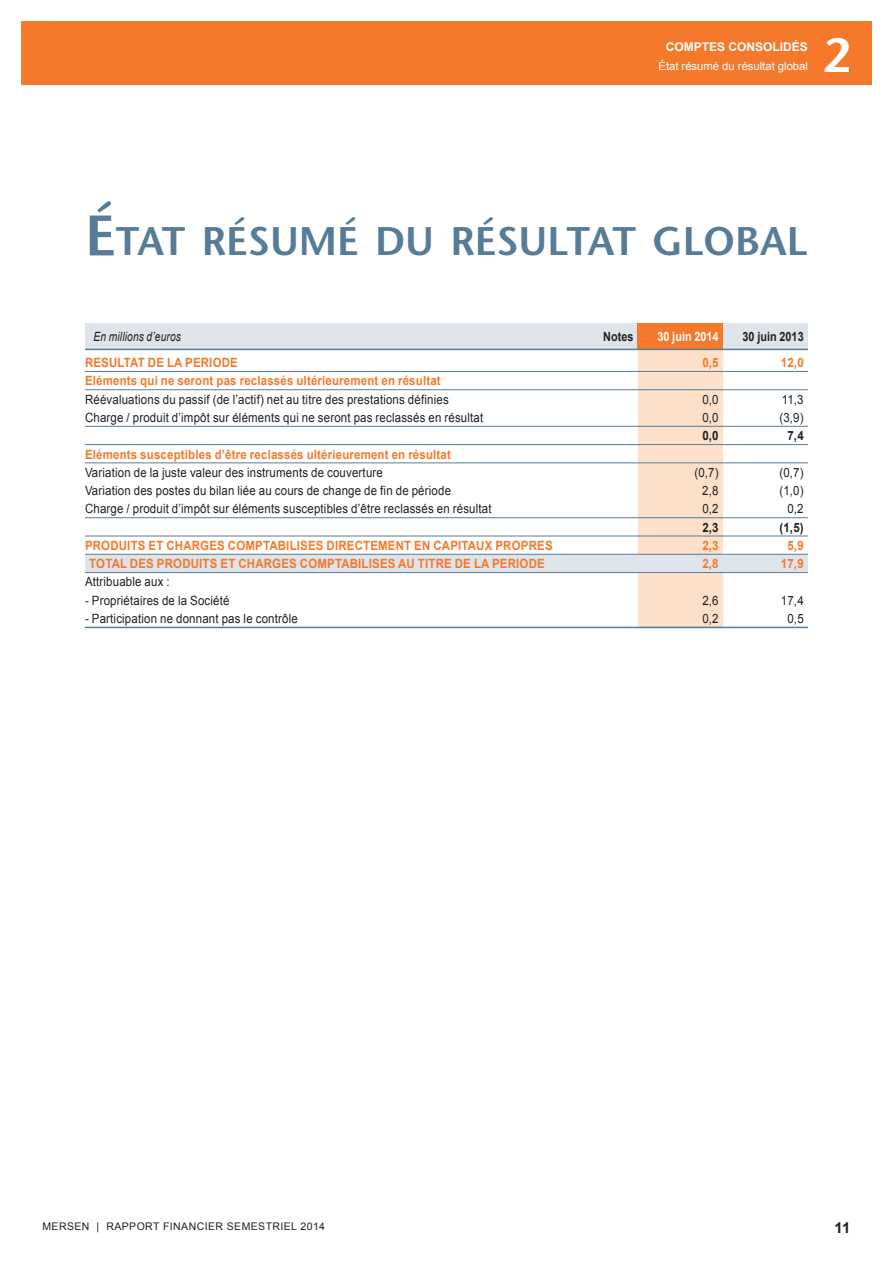
<style>
.page{position:relative;width:893px;height:1263px;background:#fff}
.page>*{position:absolute;margin:0;border:0;box-sizing:border-box;transform-origin:0 0}
.t1{font:600 48px "Stone Sans";color:#fff}
.t2{font:600 39.9px "Stone Sans";color:#567c98}
.t3{font:700 15px "Arial";color:#231f20}
.t4{font:12.75px "Arial";letter-spacing:.015em;color:#231f20;scale:.9 1}
.t5{font:700 12.75px "Arial";letter-spacing:.015em;color:#f4792a;scale:.9 1}
.t6{font:italic 12.75px "Arial";letter-spacing:.015em;color:#231f20;scale:.8 1}
.t7{font:700 12.75px "Arial";letter-spacing:.005em;color:#231f20;scale:.85 1}
.t8{font:700 12.75px "Arial";letter-spacing:.005em;color:#231f20;scale:.9 1}
.t9{font:700 12.75px "Arial";letter-spacing:.005em;color:#fff;scale:.85 1}
.t10{font:700 12px "Arial";color:#fff}
.t11{font:11.25px "Arial";color:#fff}
.t12{font:10.5px "Arial";letter-spacing:.04em;color:#231f20}
.s1{font-size:57px}
</style>
<div class="page">
<div style="left:21px;top:21px;width:851px;height:64px;background:#f4792a"></div>
<svg style="left:85px;top:323px;width:723px;height:249px"></svg>
<div style="left:638px;top:323px;width:85px;height:26px;background:#f4792a"></div>
<svg style="left:638px;top:350px;width:85px;height:277px;background:#f9dfca"></svg>
<hr style="left:85px;top:349px;width:723px;height:1px;background:#567c98">
<hr style="left:85px;top:371px;width:723px;height:1px;background:#567c98">
<hr style="left:85px;top:389px;width:723px;height:1px;background:#567c98">
<hr style="left:85px;top:426px;width:723px;height:1px;background:#567c98">
<hr style="left:85px;top:444px;width:723px;height:1px;background:#567c98">
<hr style="left:85px;top:462px;width:723px;height:1px;background:#567c98">
<hr style="left:85px;top:517px;width:723px;height:1px;background:#567c98">
<hr style="left:85px;top:536px;width:723px;height:1px;background:#567c98">
<hr style="left:85px;top:554px;width:723px;height:1px;background:#567c98">
<hr style="left:85px;top:627px;width:723px;height:1px;background:#567c98">
<hr style="left:85px;top:572px;width:723px;height:1px;background:#567c98">
<p class="t10" style="left:666px;top:40px;width:144px">COMPTES CONSOLIDÉS</p>
<p class="t11" style="left:658px;top:60px;width:151px">État résumé du résultat global</p>
<h1 class="t1" style="left:823px;top:37px;width:29px">2</h1>
<h2 class="t2" style="left:85px;top:226px;width:724px"><span class="s1">É</span>TAT RÉSUMÉ DU RÉSULTAT GLOBAL</h2>
<p class="t6" style="left:94px;top:329px;width:111px">En millions d’euros</p>
<p class="t7" style="left:603px;top:329px;width:37px">Notes</p>
<p class="t9" style="left:657px;top:329px;width:73px">30 juin 2014</p>
<p class="t7" style="left:742px;top:329px;width:73px">30 juin 2013</p>
<p class="t5" style="left:85px;top:356px;width:171px">RESULTAT DE LA PERIODE</p>
<p class="t5" style="left:702px;top:356px;width:20px">0,5</p>
<p class="t5" style="left:781px;top:356px;width:27px">12,0</p>
<p class="t5" style="left:85px;top:374px;width:397px">Eléments qui ne seront pas reclassés ultérieurement en résultat</p>
<p class="t4" style="left:85px;top:392px;width:406px">Réévaluations du passif (de l’actif) net au titre des prestations définies</p>
<p class="t4" style="left:702px;top:392px;width:20px">0,0</p>
<p class="t4" style="left:782px;top:392px;width:26px">11,3</p>
<p class="t4" style="left:85px;top:410px;width:444px">Charge / produit d’impôt sur éléments qui ne seront pas reclassés en résultat</p>
<p class="t4" style="left:702px;top:410px;width:20px">0,0</p>
<p class="t4" style="left:779px;top:410px;width:28px">(3,9)</p>
<p class="t8" style="left:702px;top:429px;width:20px">0,0</p>
<p class="t8" style="left:787px;top:429px;width:20px">7,4</p>
<p class="t5" style="left:85px;top:447px;width:408px">Eléments susceptibles d’être reclassés ultérieurement en résultat</p>
<p class="t4" style="left:85px;top:465px;width:332px">Variation de la juste valeur des instruments de couverture</p>
<p class="t4" style="left:694px;top:465px;width:28px">(0,7)</p>
<p class="t4" style="left:779px;top:465px;width:28px">(0,7)</p>
<p class="t4" style="left:85px;top:483px;width:408px">Variation des postes du bilan liée au cours de change de fin de période</p>
<p class="t4" style="left:702px;top:483px;width:20px">2,8</p>
<p class="t4" style="left:779px;top:483px;width:28px">(1,0)</p>
<p class="t4" style="left:85px;top:502px;width:453px">Charge / produit d’impôt sur éléments susceptibles d’être reclassés en résultat</p>
<p class="t4" style="left:702px;top:502px;width:20px">0,2</p>
<p class="t4" style="left:787px;top:502px;width:20px">0,2</p>
<p class="t8" style="left:702px;top:520px;width:20px">2,3</p>
<p class="t8" style="left:779px;top:520px;width:28px">(1,5)</p>
<p class="t5" style="left:85px;top:538px;width:521px">PRODUITS ET CHARGES COMPTABILISES DIRECTEMENT EN CAPITAUX PROPRES</p>
<p class="t5" style="left:702px;top:538px;width:20px">2,3</p>
<p class="t5" style="left:787px;top:538px;width:20px">5,9</p>
<p class="t5" style="left:89px;top:557px;width:508px">TOTAL DES PRODUITS ET CHARGES COMPTABILISES AU TITRE DE LA PERIODE</p>
<p class="t5" style="left:702px;top:557px;width:20px">2,8</p>
<p class="t5" style="left:781px;top:557px;width:27px">17,9</p>
<p class="t4" style="left:85px;top:575px;width:96px">Attribuable aux :</p>
<p class="t4" style="left:85px;top:593px;width:162px">- Propriétaires de la Société</p>
<p class="t4" style="left:702px;top:593px;width:20px">2,6</p>
<p class="t4" style="left:781px;top:593px;width:27px">17,4</p>
<p class="t4" style="left:85px;top:611px;width:238px">- Participation ne donnant pas le contrôle</p>
<p class="t4" style="left:702px;top:611px;width:20px">0,2</p>
<p class="t4" style="left:787px;top:611px;width:20px">0,5</p>
<p class="t12" style="left:42px;top:1220px;width:284px">MERSEN | RAPPORT FINANCIER SEMESTRIEL 2014</p>
<p class="t3" style="left:834px;top:1219px;width:18px">11</p>
</div>
